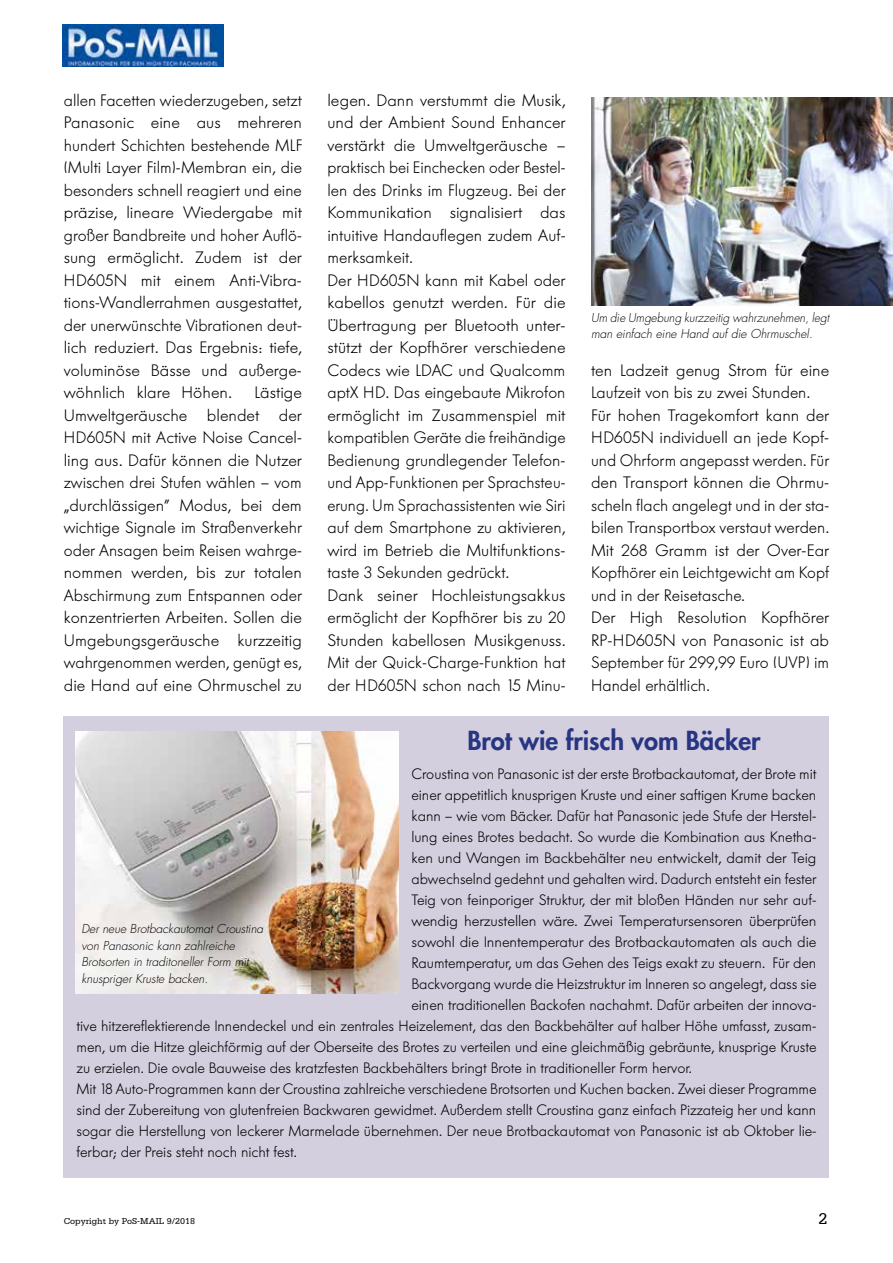
<style>
.page{position:relative;width:893px;height:1263px;background:#fff}
.page>*{position:absolute;margin:0;border:0;box-sizing:border-box;transform-origin:0 0}
.t1{font:800 25.5px "Futura";color:#283583}
.t2{font:300 16.5px/22.5px "Futura BQ";color:#000}
.t3{font:16.5px "Serifa";color:#000}
.t4{font:300 15px "Futura BQ";letter-spacing:-.005em;color:#000}
.t5{font:italic 300 12px/16.5px "Futura";color:#000}
.t6{font:9px "Serifa";color:#000}
</style>
<div class="page">
<img style="left:63px;top:25px;width:160px;height:42px">
<img style="left:591px;top:98px;width:301px;height:207px">
<div style="left:64px;top:716px;width:765px;height:462px;background:#d3cfdf"></div>
<img style="left:75px;top:731px;width:324px;height:262px">
<p class="t2" style="left:64px;top:89px;width:240px;text-align:justify">allen Facetten wiederzugeben, setzt Panasonic eine aus mehreren hundert Schichten bestehende MLF (Multi Layer Film)-Membran ein, die besonders schnell reagiert und eine präzise, lineare Wiedergabe mit großer Bandbreite und hoher Auflö&shy;sung ermöglicht. Zudem ist der HD605N mit einem Anti-Vibra&shy;tions-Wandlerrahmen ausgestattet, der unerwünschte Vibrationen deut&shy;lich reduziert. Das Ergebnis: tiefe, voluminöse Bässe und außerge&shy;wöhnlich klare Höhen.</p>
<p class="t2" style="left:64px;top:381px;width:240px;text-align:justify;text-indent:191px">Lästige Umweltgeräusche blendet der HD605N mit Active Noise Cancel&shy;ling aus. Dafür können die Nutzer zwischen drei Stufen wählen – vom „durchlässigen” Modus, bei dem wichtige Signale im Straßenverkehr oder Ansagen beim Reisen wahrge&shy;nommen werden, bis zur totalen Abschirmung zum Entspannen oder konzentrierten Arbeiten. Sollen die Umgebungsgeräusche kurzzeitig wahrgenommen werden, genügt es, die Hand auf eine Ohrmuschel zu</p>
<p class="t2" style="left:327px;top:89px;width:240px">legen. Dann verstummt die Musik, und der Ambient Sound Enhancer verstärkt die Umweltgeräusche – praktisch bei Einchecken oder Bestel&shy;len des Drinks im Flugzeug. Bei der<br>Kommunikation signalisiert das intuitive Handauflegen zudem Auf&shy;merksamkeit.<br>Der HD605N kann mit Kabel oder kabellos genutzt werden. Für die<br>Übertragung per Bluetooth unter&shy;stützt der Kopfhörer verschiedene<br>Codecs wie LDAC und Qualcomm aptX HD. Das eingebaute Mikrofon ermöglicht im Zusammenspiel mit kompatiblen Geräte die freihändige<br>Bedienung grundlegender Telefon&shy;und App-Funktionen per Sprachsteu&shy;erung. Um Sprachassistenten wie Siri auf dem Smartphone zu aktivieren, wird im Betrieb die Multifunktions&shy;taste 3 Sekunden gedrückt.<br>Dank seiner Hochleistungsakkus ermöglicht der Kopfhörer bis zu 20<br>Stunden kabellosen Musikgenuss.<br>Mit der Quick-Charge-Funktion hat der HD605N schon nach 15 Minu-</p>
<p class="t5" style="left:591px;top:309px;width:240px">Um die Umgebung kurzzeitig wahrzunehmen, legt man einfach eine Hand auf die Ohrmuschel.</p>
<p class="t2" style="left:591px;top:359px;width:240px">ten Ladzeit genug Strom für eine<br>Laufzeit von bis zu zwei Stunden.<br>Für hohen Tragekomfort kann der<br>HD605N individuell an jede Kopf&shy;und Ohrform angepasst werden. Für den Transport können die Ohrmu&shy;scheln flach angelegt und in der sta&shy;bilen Transportbox verstaut werden.<br>Mit 268 Gramm ist der Over-Ear<br>Kopfhörer ein Leichtgewicht am Kopf und in der Reisetasche.<br>Der High Resolution Kopfhörer<br>RP-HD605N von Panasonic ist ab<br>September für 299,99 Euro (UVP) im<br>Handel erhältlich.</p>
<h1 class="t1" style="left:467px;top:723px;width:295px">Brot wie frisch vom Bäcker</h1>
<p class="t4" style="left:411px;top:765px;width:406px">Croustina von Panasonic ist der erste Brotbackautomat, der Brote mit</p>
<p class="t4" style="left:411px;top:786px;width:406px">einer appetitlich knusprigen Kruste und einer saftigen Krume backen</p>
<p class="t4" style="left:411px;top:807px;width:406px">kann – wie vom Bäcker. Dafür hat Panasonic jede Stufe der Herstel-</p>
<p class="t4" style="left:411px;top:828px;width:406px">lung eines Brotes bedacht. So wurde die Kombination aus Knetha-</p>
<p class="t4" style="left:411px;top:849px;width:406px">ken und Wangen im Backbehälter neu entwickelt, damit der Teig</p>
<p class="t4" style="left:411px;top:870px;width:406px">abwechselnd gedehnt und gehalten wird. Dadurch entsteht ein fester</p>
<p class="t4" style="left:411px;top:891px;width:406px">Teig von feinporiger Struktur, der mit bloßen Händen nur sehr auf-</p>
<p class="t4" style="left:411px;top:912px;width:406px">wendig herzustellen wäre. Zwei Temperatursensoren überprüfen</p>
<p class="t4" style="left:411px;top:933px;width:406px">sowohl die Innentemperatur des Brotbackautomaten als auch die</p>
<p class="t4" style="left:411px;top:954px;width:406px">Raumtemperatur, um das Gehen des Teigs exakt zu steuern. Für den</p>
<p class="t4" style="left:411px;top:975px;width:406px">Backvorgang wurde die Heizstruktur im Inneren so angelegt, dass sie</p>
<p class="t4" style="left:411px;top:996px;width:406px">einen traditionellen Backofen nachahmt. Dafür arbeiten der innova-</p>
<p class="t4" style="left:77px;top:1017px;width:741px">tive hitzereflektierende Innendeckel und ein zentrales Heizelement, das den Backbehälter auf halber Höhe umfasst, zusam-</p>
<p class="t4" style="left:77px;top:1038px;width:741px">men, um die Hitze gleichförmig auf der Oberseite des Brotes zu verteilen und eine gleichmäßig gebräunte, knusprige Kruste</p>
<p class="t4" style="left:77px;top:1059px;width:617px">zu erzielen. Die ovale Bauweise des kratzfesten Backbehälters bringt Brote in traditioneller Form hervor.</p>
<p class="t4" style="left:77px;top:1080px;width:741px">Mit 18 Auto-Programmen kann der Croustina zahlreiche verschiedene Brotsorten und Kuchen backen. Zwei dieser Programme</p>
<p class="t4" style="left:77px;top:1101px;width:741px">sind der Zubereitung von glutenfreien Backwaren gewidmet. Außerdem stellt Croustina ganz einfach Pizzateig her und kann</p>
<p class="t4" style="left:77px;top:1122px;width:741px">sogar die Herstellung von leckerer Marmelade übernehmen. Der neue Brotbackautomat von Panasonic ist ab Oktober lie-</p>
<p class="t4" style="left:77px;top:1143px;width:222px">ferbar; der Preis steht noch nicht fest.</p>
<p class="t5" style="left:81px;top:921px;width:183px">Der neue Brotbackautomat Croustina von Panasonic kann zahlreiche Brotsorten in traditoneller Form mit knuspriger Kruste backen.</p>
<p class="t6" style="left:64px;top:1216px;width:133px">Copyright by PoS-MAIL 9/2018</p>
<p class="t3" style="left:818px;top:1210px;width:11px">2</p>
</div>
